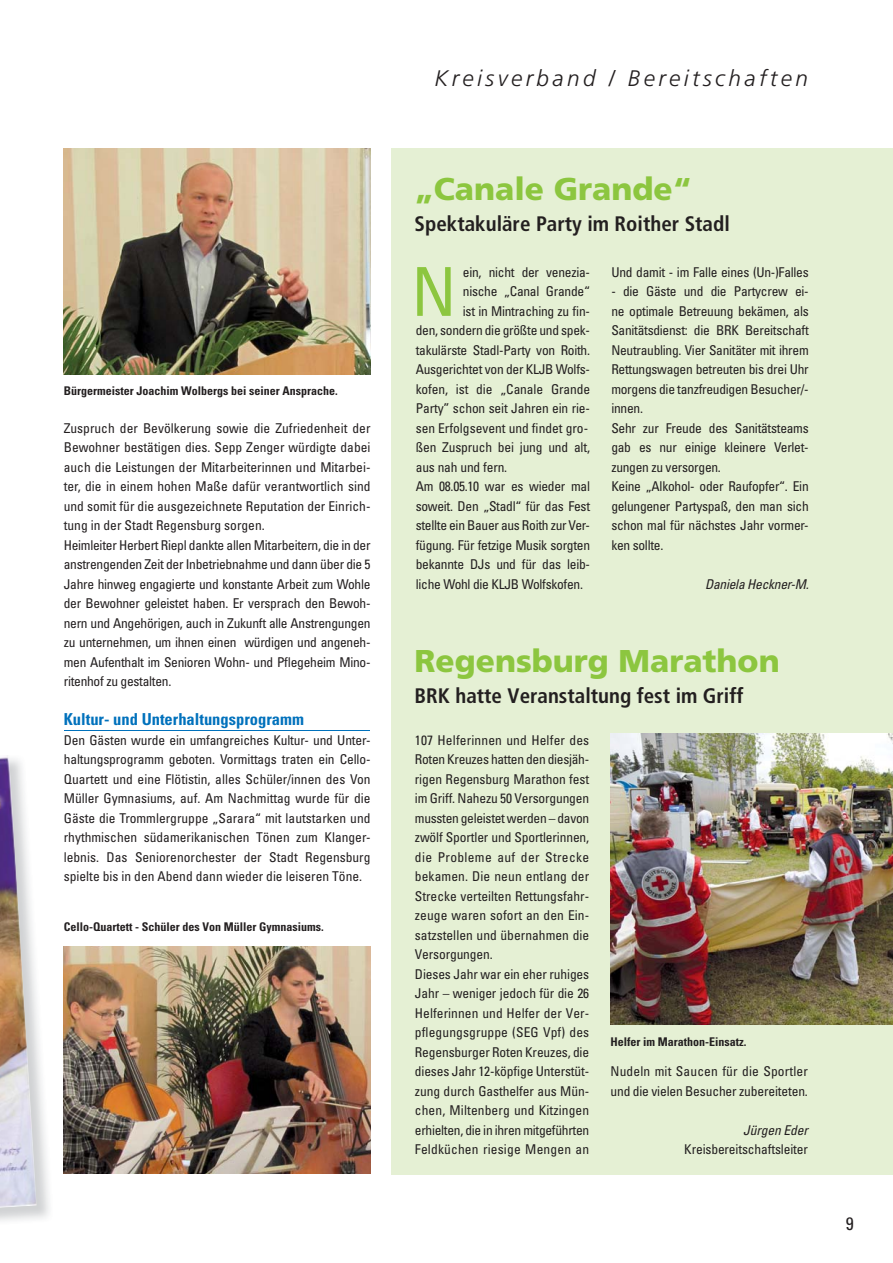
<style>
.page{position:relative;width:893px;height:1263px;background:#fff}
.page>*{position:absolute;margin:0;border:0;box-sizing:border-box;transform-origin:0 0}
.t1{font:condensed 67.5px "Univers";color:#8cc63f}
.t2{font:900 31.5px "Frutiger";color:#8cc63f}
.t3{font:italic 300 22.5px "Frutiger";letter-spacing:.15em;color:#231f20}
.t4{font:700 condensed 21px "Frutiger";color:#231f20}
.t5{font:condensed 18px "Univers";color:#231f20}
.t6{font:700 condensed 16.5px "Univers";color:#0071bc}
.t7{font:condensed 13.5px/19.5px "Univers";letter-spacing:-.02em;color:#231f20}
.t8{font:condensed 13.5px "Univers";color:#231f20}
.t9{font:italic condensed 13.5px "Univers";letter-spacing:-.02em;color:#231f20}
.t10{font:700 condensed 12px "Univers";color:#231f20}
</style>
<div class="page">
<img style="left:0;top:755px;width:37px;height:453px">
<hr style="left:64px;top:730px;width:306px;height:1px;background:#0071bc">
<img style="left:64px;top:149px;width:307px;height:225px">
<div style="left:392px;top:149px;width:501px;height:1026px;background:#e5f0d4"></div>
<img style="left:64px;top:946px;width:307px;height:228px">
<img style="left:610px;top:733px;width:283px;height:292px">
<p class="t10" style="left:64px;top:386px;width:275px">Bürgermeister Joachim Wolbergs bei seiner Ansprache.</p>
<p class="t7" style="left:64px;top:419px;width:308px">Zuspruch der Bevölkerung sowie die Zufriedenheit der Bewohner bestätigen dies. Sepp Zenger würdigte dabei auch die Leistungen der Mitarbeiterinnen und Mitarbei&shy;ter, die in einem hohen Maße dafür verantwortlich sind und somit für die ausgezeichnete Reputation der Einrich&shy;tung in der Stadt Regensburg sorgen.<br>Heimleiter Herbert Riepl dankte allen Mitarbeitern, die in der anstrengenden Zeit der Inbetriebnahme und dann über die 5<br>Jahre hinweg engagierte und konstante Arbeit zum Wohle der Bewohner geleistet haben. Er versprach den Bewoh&shy;nern und Angehörigen, auch in Zukunft alle Anstrengungen zu unternehmen, um ihnen einen würdigen und angeneh&shy;men Aufenthalt im Senioren Wohn- und Pflegeheim Mino&shy;ritenhof zu gestalten.</p>
<p class="t6" style="left:64px;top:713px;width:242px">Kultur- und Unterhaltungsprogramm</p>
<p class="t7" style="left:64px;top:731px;width:308px;text-align:justify">Den Gästen wurde ein umfangreiches Kultur- und Unter&shy;haltungsprogramm geboten. Vormittags traten ein Cello-Quartett und eine Flötistin, alles Schüler/innen des Von Müller Gymnasiums, auf. Am Nachmittag wurde für die Gäste die Trommlergruppe „Sarara“ mit lautstarken und rhythmischen südamerikanischen Tönen zum Klanger&shy;lebnis. Das Seniorenorchester der Stadt Regensburg spielte bis in den Abend dann wieder die leiseren Töne.</p>
<p class="t10" style="left:64px;top:922px;width:261px">Cello-Quartett - Schüler des Von Müller Gymnasiums.</p>
<h3 class="t3" style="left:435px;top:69px;width:375px">Kreisverband / Bereitschaften</h3>
<h2 class="t2" style="left:415px;top:176px;width:279px">„Canale Grande“</h2>
<h3 class="t4" style="left:415px;top:215px;width:317px">Spektakuläre Party im Roither Stadl</h3>
<h1 class="t1" style="left:411px;top:267px;width:47px">N</h1>
<p class="t7" style="left:611px;top:263px;width:199px">Und damit - im Falle eines (Un-)Falles</p>
<p class="t7" style="left:611px;top:283px;width:199px">- die Gäste und die Partycrew ei&shy;ne optimale Betreuung bekämen, als<br>Sanitätsdienst: die BRK Bereitschaft<br>Neutraubling. Vier Sanitäter mit ihrem<br>Rettungswagen betreuten bis drei Uhr morgens die tanzfreudigen Besucher/- innen.<br>Sehr zur Freude des Sanitätsteams gab es nur einige kleinere Verlet&shy;zungen zu versorgen.<br>Keine „Alkohol- oder Raufopfer“. Ein gelungener Partyspaß, den man sich schon mal für nächstes Jahr vormer&shy;ken sollte.</p>
<p class="t9" style="left:705px;top:579px;width:105px">Daniela Heckner-M.</p>
<p class="t7" style="left:463px;top:263px;width:129px">ein, nicht der venezia-</p>
<p class="t7" style="left:463px;top:283px;width:129px">nische „Canal Grande“</p>
<p class="t7" style="left:463px;top:302px;width:129px">ist in Mintraching zu fin-</p>
<p class="t7" style="left:416px;top:322px;width:176px">den, sondern die größte und spek-</p>
<p class="t7" style="left:416px;top:341px;width:176px">takulärste Stadl-Party von Roith.</p>
<p class="t7" style="left:416px;top:361px;width:176px">Ausgerichtet von der KLJB Wolfs-</p>
<p class="t7" style="left:416px;top:380px;width:176px">kofen, ist die „Canale Grande</p>
<p class="t7" style="left:416px;top:400px;width:176px">Party” schon seit Jahren ein rie-</p>
<p class="t8" style="left:416px;top:423px;width:174px">sen Erfolgsevent und findet gro-</p>
<p class="t7" style="left:416px;top:439px;width:176px">ßen Zuspruch bei jung und alt,</p>
<p class="t7" style="left:416px;top:458px;width:93px">aus nah und fern.</p>
<p class="t7" style="left:416px;top:478px;width:176px">Am 08.05.10 war es wieder mal</p>
<p class="t7" style="left:416px;top:497px;width:176px">soweit. Den „Stadl“ für das Fest</p>
<p class="t7" style="left:416px;top:517px;width:176px">stellte ein Bauer aus Roith zur Ver-</p>
<p class="t7" style="left:416px;top:536px;width:176px">fügung. Für fetzige Musik sorgten</p>
<p class="t7" style="left:416px;top:556px;width:176px">bekannte DJs und für das leib-</p>
<p class="t7" style="left:416px;top:575px;width:169px">liche Wohl die KLJB Wolfskofen.</p>
<h2 class="t2" style="left:415px;top:648px;width:367px">Regensburg Marathon</h2>
<h3 class="t4" style="left:415px;top:688px;width:330px">BRK hatte Veranstaltung fest im Griff</h3>
<p class="t7" style="left:415px;top:731px;width:176px">107 Helferinnen und Helfer des<br>Roten Kreuzes hatten den diesjäh&shy;rigen Regensburg Marathon fest im Griff. Nahezu 50 Versorgungen mussten geleistet werden – davon zwölf Sportler und Sportlerinnen, die Probleme auf der Strecke bekamen. Die neun entlang der<br>Strecke verteilten Rettungsfahr&shy;zeuge waren sofort an den Ein&shy;satzstellen und übernahmen die<br>Versorgungen.<br>Dieses Jahr war ein eher ruhiges<br>Jahr – weniger jedoch für die 26<br>Helferinnen und Helfer der Ver&shy;pflegungsgruppe (SEG Vpf) des<br>Regensburger Roten Kreuzes, die dieses Jahr 12-köpfige Unterstüt&shy;zung durch Gasthelfer aus Mün&shy;chen, Miltenberg und Kitzingen erhielten, die in ihren mitgeführten<br>Feldküchen riesige Mengen an</p>
<p class="t10" style="left:610px;top:1037px;width:137px">Helfer im Marathon-Einsatz.</p>
<p class="t7" style="left:610px;top:1063px;width:199px">Nudeln mit Saucen für die Sportler und die vielen Besucher zubereiteten.</p>
<p class="t9" style="left:743px;top:1125px;width:66px">Jürgen Eder</p>
<p class="t7" style="left:684px;top:1141px;width:125px">Kreisbereitschaftsleiter</p>
<h3 class="t5" style="left:846px;top:1217px;width:9px">9</h3>
</div>
